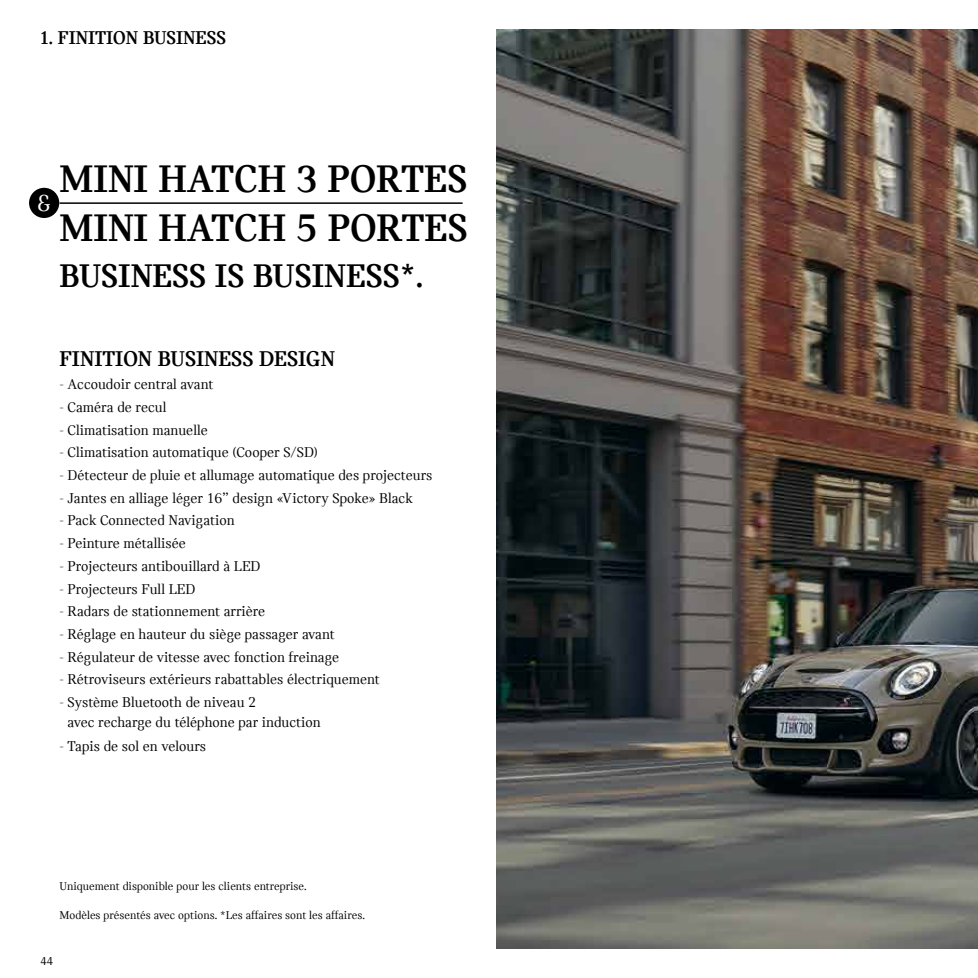
<style>
.page{position:relative;width:978px;height:978px;background:#fff}
.page>*{position:absolute;margin:0;border:0;box-sizing:border-box;transform-origin:0 0}
.t1{font:700 40.5px/49.2px "MINI Serif";color:#000}
.t2{font:700 34.5px "MINI Serif";color:#000}
.t3{font:24.3px "MINI Serif";color:#fff}
.t4{font:700 22.5px "MINI Serif";color:#000}
.t5{font:700 19.5px "MINI Serif";color:#000}
.t6{font:15px/19.5px "MINI Serif";color:#000}
.t7{font:12px "MINI Serif";color:#000}
</style>
<div class="page">
<img style="left:496px;top:30px;width:482px;height:918px">
<div style="left:29px;top:188px;width:30px;height:30px;background:#000;border-radius:50%"></div>
<hr style="left:60px;top:202px;width:403px;height:2px;background:#000">
<h3 class="t5" style="left:40px;top:27px;width:187px">1. FINITION BUSINESS</h3>
<h3 class="t3" style="left:37px;top:190px;width:15px">&amp;</h3>
<h1 class="t1" style="left:60px;top:154px;width:410px">MINI HATCH 3 PORTES<br>MINI HATCH 5 PORTES</h1>
<h2 class="t2" style="left:60px;top:256px;width:365px">BUSINESS IS BUSINESS*.</h2>
<h3 class="t4" style="left:60px;top:346px;width:277px">FINITION BUSINESS DESIGN</h3>
<p class="t6" style="left:60px;top:375px;width:155px">- Accoudoir central avant</p>
<p class="t6" style="left:60px;top:397px;width:108px">- Caméra de recul</p>
<p class="t6" style="left:60px;top:420px;width:150px">- Climatisation manuelle</p>
<p class="t6" style="left:60px;top:443px;width:260px">- Climatisation automatique (Cooper S/SD)</p>
<p class="t6" style="left:60px;top:465px;width:374px">- Détecteur de pluie et allumage automatique des projecteurs</p>
<p class="t6" style="left:60px;top:488px;width:355px">- Jantes en alliage léger 16’’ design «Victory Spoke» Black</p>
<p class="t6" style="left:60px;top:511px;width:177px">- Pack Connected Navigation</p>
<p class="t6" style="left:60px;top:534px;width:128px">- Peinture métallisée</p>
<p class="t6" style="left:60px;top:556px;width:202px">- Projecteurs antibouillard à LED</p>
<p class="t6" style="left:60px;top:579px;width:137px">- Projecteurs Full LED</p>
<p class="t6" style="left:60px;top:602px;width:207px">- Radars de stationnement arrière</p>
<p class="t6" style="left:60px;top:624px;width:277px">- Réglage en hauteur du siège passager avant</p>
<p class="t6" style="left:60px;top:647px;width:281px">- Régulateur de vitesse avec fonction freinage</p>
<p class="t6" style="left:60px;top:670px;width:322px">- Rétroviseurs extérieurs rabattables électriquement</p>
<p class="t6" style="left:68px;top:692px;width:255px;text-indent:-8px">- Système Bluetooth de niveau 2<br>avec recharge du téléphone par induction</p>
<p class="t6" style="left:60px;top:736px;width:148px">- Tapis de sol en velours</p>
<p class="t7" style="left:60px;top:879px;width:249px">Uniquement disponible pour les clients entreprise.</p>
<p class="t7" style="left:60px;top:908px;width:307px">Modèles présentés avec options. *Les affaires sont les affaires.</p>
<p class="t7" style="left:40px;top:954px;width:14px">44</p>
</div>
